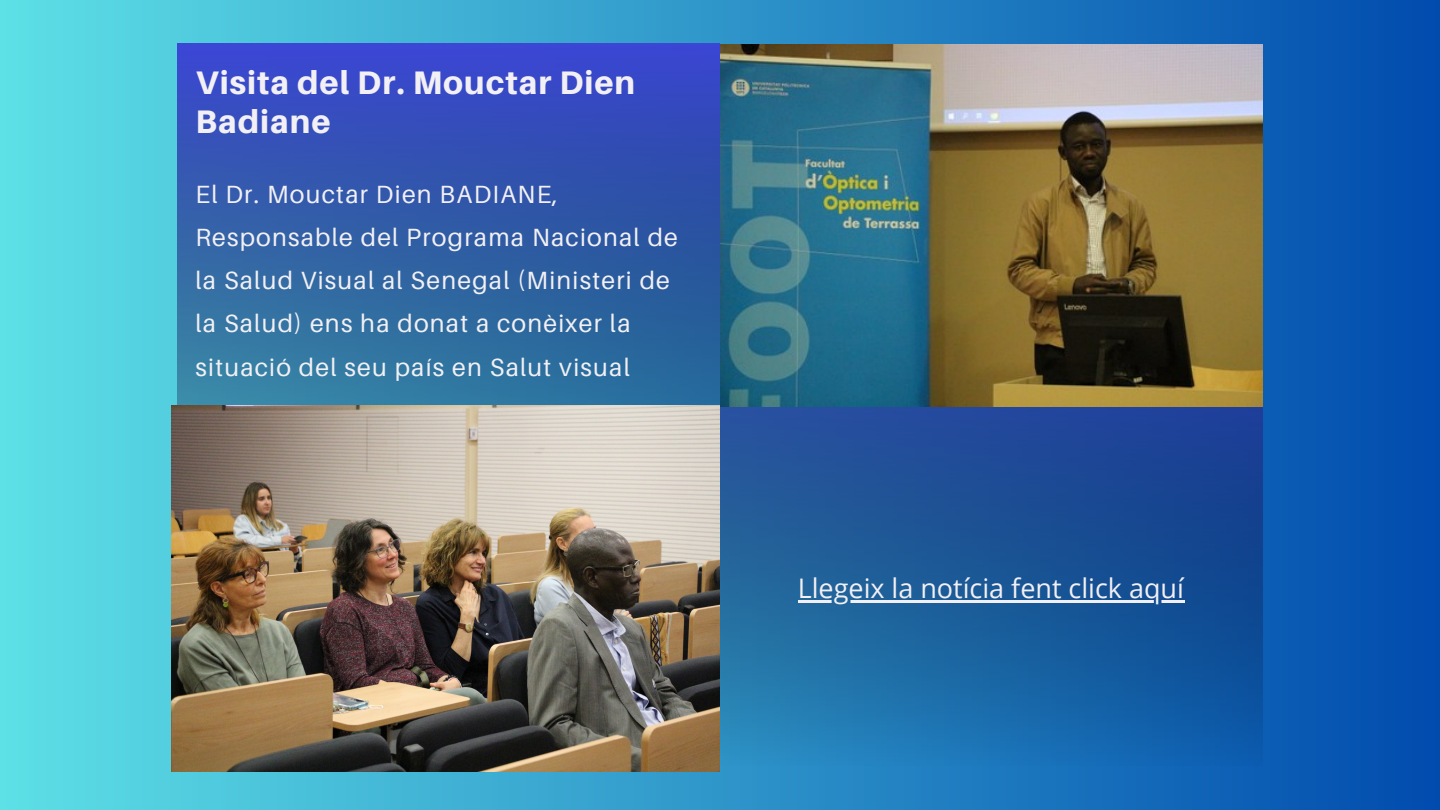
<style>
.page{position:relative;width:1440px;height:810px;background:#fff}
.page>*{position:absolute;margin:0;border:0;box-sizing:border-box;transform-origin:0 0}
.t1{font:800 32.6px/38.8px "Aileron";letter-spacing:.03em;color:#f2f0f4}
.t2{font:27px "Open Sans";color:#f2f0f4}
.t3{font:24.9px/43.2px "Aileron";letter-spacing:.05em;color:#f2f0f4}
</style>
<div class="page">
<div style="left:0;top:0;width:1440px;height:810px;background:linear-gradient(to right,#5de0e6,#034cad)"></div>
<svg style="left:720px;top:406px;width:542px;height:360px;background:#1c5b9e"></svg>
<svg style="left:178px;top:44px;width:542px;height:362px;background:#325cad"></svg>
<img style="left:720px;top:45px;width:543px;height:361px">
<img style="left:171px;top:406px;width:549px;height:366px">
<hr style="left:798px;top:600px;width:386px;height:2px;background:#f2f0f4">
<p class="t1" style="left:195px;top:63px;width:441px">Visita del Dr. Mouctar Dien<br>Badiane</p>
<p class="t3" style="left:195px;top:172px;width:484px">El Dr. Mouctar Dien BADIANE, Responsable del Programa Nacional de la Salud Visual al Senegal (Ministeri de la Salud) ens ha donat a conèixer la situació del seu país en Salut visual</p>
<p class="t2" style="left:798px;top:570px;width:388px">Llegeix la notícia fent click aquí</p>
</div>
